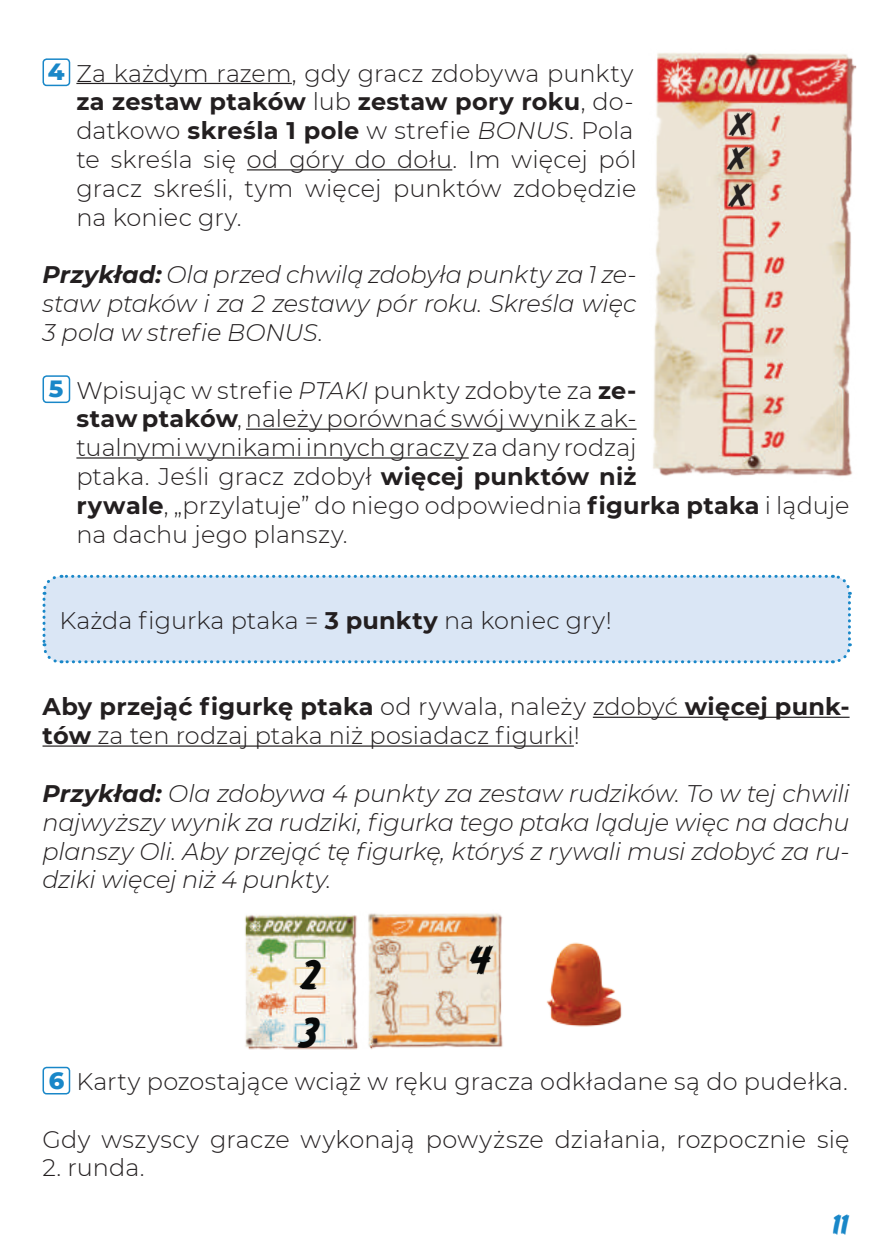
<style>
.page{position:relative;width:893px;height:1259px;background:#fff}
.page>*{position:absolute;margin:0;border:0;box-sizing:border-box;transform-origin:0 0}
.t1{font:36px/57.3px "CC Monster Mash";color:#070909}
.t2{font:27.6px/33.6px "CC Monster Mash";color:#231f20}
.t3{font:300 24px/28.8px "Montserrat";letter-spacing:.005em;color:#231f20}
.t4{font:italic 300 24px/28.8px "Montserrat";letter-spacing:-.005em;color:#231f20;text-align:justify}
.t5{font:italic 24px "CC Monster Mash";color:#1987c8}
.s1{font-weight:800;color:#1987c8}
.s2{font-weight:700}
.s3{font-style:italic}
</style>
<div class="page">
<svg style="left:42px;top:574px;width:810px;height:90px;background:#d6e4f4"></svg>
<hr style="left:76px;top:83px;width:216px;height:1px;background:#231f20">
<hr style="left:247px;top:169px;width:205px;height:1px;background:#231f20">
<hr style="left:246px;top:428px;width:391px;height:2px;background:#231f20">
<hr style="left:76px;top:457px;width:393px;height:1px;background:#231f20">
<hr style="left:593px;top:716px;width:257px;height:2px;background:#231f20">
<hr style="left:43px;top:745px;width:531px;height:1px;background:#231f20">
<div style="left:43px;top:58px;width:27px;height:28px;border:2px solid #1987c8;border-radius:3px"></div>
<div style="left:43px;top:375px;width:27px;height:28px;border:2px solid #1987c8;border-radius:3px"></div>
<div style="left:43px;top:1066px;width:27px;height:28px;border:2px solid #1987c8;border-radius:3px"></div>
<img style="left:653px;top:53px;width:204px;height:424px">
<img style="left:372px;top:913px;width:131px;height:136px">
<img style="left:245px;top:913px;width:127px;height:137px">
<img style="left:546px;top:942px;width:76px;height:85px">
<p class="t3" style="left:76px;top:58px;width:562px;text-indent:-29px"><span class="s1">4</span> Za każdym razem, gdy gracz zdobywa punkty <span class="s2">za zestaw ptaków</span> lub <span class="s2">zestaw pory roku</span>, do&shy;datkowo <span class="s2">skreśla 1 pole</span> w strefie <span class="s3">BONUS</span>. Pola te skreśla się od góry do dołu. Im więcej pól gracz skreśli, tym więcej punktów zdobędzie na koniec gry.</p>
<p class="t4" style="left:43px;top:260px;width:596px"><span class="s2">Przykład:</span> Ola przed chwilą zdobyła punkty za 1 ze&shy;staw ptaków i za 2 zestawy pór roku. Skreśla więc 3 pola w strefie BONUS.</p>
<p class="t3" style="left:76px;top:375px;width:775px;text-indent:-28px"><span class="s1">5</span> Wpisując w strefie <span class="s3">PTAKI</span> punkty zdobyte za <span class="s2">ze-<br>staw ptaków</span>, należy porównać swój wynik z ak-<br>tualnymi wynikami innych graczy za dany rodzaj<br>ptaka. Jeśli gracz zdobył <span class="s2">więcej punktów niż<br>rywale</span>, „przylatuje” do niego odpowiednia <span class="s2">figurka ptaka</span> i ląduje na dachu jego planszy.</p>
<p class="t2" style="left:729px;top:108px;width:21px">X<br>X</p>
<p class="t2" style="left:730px;top:178px;width:19px">X</p>
<p class="t3" style="left:60px;top:605px;width:554px">Każda figurka ptaka = <span class="s2">3 punkty</span> na koniec gry!</p>
<p class="t3" style="left:43px;top:692px;width:809px"><span class="s2">Aby przejąć figurkę ptaka</span> od rywala, należy zdobyć <span class="s2">więcej punk&shy;tów</span> za ten rodzaj ptaka niż posiadacz figurki!</p>
<p class="t4" style="left:42px;top:778px;width:809px"><span class="s2">Przykład:</span> Ola zdobywa 4 punkty za zestaw rudzików. To w tej chwili najwyższy wynik za rudziki, figurka tego ptaka ląduje więc na dachu planszy Oli. Aby przejąć tę figurkę, któryś z rywali musi zdobyć za ru&shy;dziki więcej niż 4 punkty.</p>
<h1 class="t1" style="left:300px;top:946px;width:21px">2<br>3</h1>
<h1 class="t1" style="left:469px;top:931px;width:23px">4</h1>
<p class="t3" style="left:49px;top:1066px;width:801px"><span class="s1">6</span> Karty pozostające wciąż w ręku gracza odkładane są do pudełka.</p>
<p class="t3" style="left:43px;top:1124px;width:809px">Gdy wszyscy gracze wykonają powyższe działania, rozpocznie się</p>
<p class="t3" style="left:43px;top:1152px;width:103px">2. runda.</p>
<p class="t5" style="left:834px;top:1211px;width:18px">11</p>
</div>
